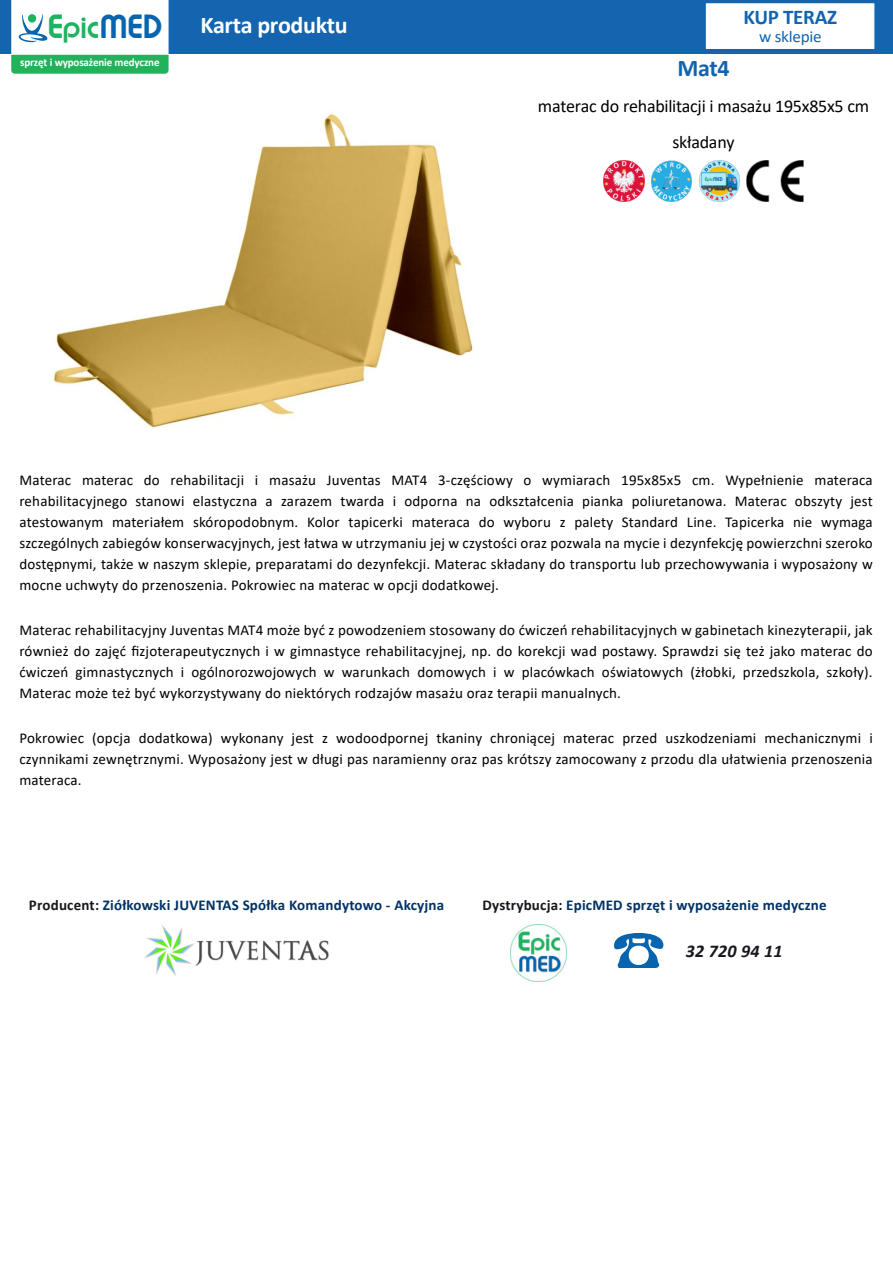
<style>
.page{position:relative;width:893px;height:1263px;background:#fff}
.page>*{position:absolute;margin:0;border:0;box-sizing:border-box;transform-origin:0 0}
.t1{font:700 54px "Malgun Gothic";color:#0765b0}
.t2{font:24.75px "Brandish";color:#1eb360}
.t3{font:700 24px "Calibri";letter-spacing:-.015em;color:#fff}
.t4{font:700 24px "Calibri";color:#1364b0}
.t5{font:700 21px "Calibri";letter-spacing:-.015em;color:#1364b0}
.t6{font:18px/36px "Calibri";letter-spacing:-.015em;color:#000;text-align:center}
.t7{font:italic 700 18px "Calibri";letter-spacing:.015em;color:#1a161e}
.t8{font:16.5px "Calibri";letter-spacing:-.015em;color:#1364b0;scale:1.04 1}
.t9{font:15px/21px "Calibri";letter-spacing:.015em;color:#000;text-align:justify}
.t10{font:700 15px "Calibri";letter-spacing:.015em;color:#003264}
.t11{font:700 11.25px "Calibri";letter-spacing:-.015em;color:#fff}
.s1{font-size:28.35px}
.s2{font-size:28.35px;color:#0765b0}
.s3{color:#1a161e}
</style>
<div class="page">
<img style="left:53px;top:113px;width:421px;height:315px">
<div style="left:0;top:0;width:893px;height:54px;background:#1564af"></div>
<svg style="left:11px;top:0;width:158px;height:74px;background:#c0e8d3"></svg>
<img style="left:604px;top:161px;width:40px;height:40px">
<img style="left:699px;top:161px;width:40px;height:40px">
<img style="left:747px;top:161px;width:56px;height:40px">
<img style="left:651px;top:161px;width:41px;height:40px">
<div style="left:706px;top:3px;width:168px;height:46px;background:#fff;border:1px solid #fff"></div>
<img style="left:510px;top:925px;width:57px;height:56px">
<img style="left:144px;top:925px;width:185px;height:51px">
<h2 class="t2" style="left:48px;top:10px;width:116px"><span class="s1">E</span>pic<span class="s2">MED</span></h2>
<p class="t11" style="left:20px;top:58px;width:141px">sprzęt i wyposażenie medyczne</p>
<h3 class="t3" style="left:200px;top:15px;width:149px">Karta produktu</h3>
<h3 class="t5" style="left:743px;top:8px;width:95px">KUP TERAZ</h3>
<p class="t8" style="left:759px;top:30px;width:62px">w sklepie</p>
<h3 class="t4" style="left:677px;top:58px;width:54px">Mat4</h3>
<p class="t6" style="left:538px;top:89px;width:333px">materac do rehabilitacji i masażu 195x85x5 cm składany</p>
<p class="t9" style="left:19px;top:471px;width:855px">Materac materac do rehabilitacji i masażu Juventas MAT4 3-częściowy o wymiarach 195x85x5 cm. Wypełnienie materaca rehabilitacyjnego stanowi elastyczna a zarazem twarda i odporna na odkształcenia pianka poliuretanowa. Materac obszyty jest atestowanym materiałem skóropodobnym. Kolor tapicerki materaca do wyboru z palety Standard Line. Tapicerka nie wymaga szczególnych zabiegów konserwacyjnych, jest łatwa w utrzymaniu jej w czystości oraz pozwala na mycie i dezynfekcję powierzchni szeroko dostępnymi, także w naszym sklepie, preparatami do dezynfekcji. Materac składany do transportu lub przechowywania i wyposażony w mocne uchwyty do przenoszenia. Pokrowiec na materac w opcji dodatkowej.</p>
<p class="t9" style="left:19px;top:621px;width:855px">Materac rehabilitacyjny Juventas MAT4 może być z powodzeniem stosowany do ćwiczeń rehabilitacyjnych w gabinetach kinezyterapii, jak również do zajęć fizjoterapeutycznych i w gimnastyce rehabilitacyjnej, np. do korekcji wad postawy. Sprawdzi się też jako materac do ćwiczeń gimnastycznych i ogólnorozwojowych w warunkach domowych i w placówkach oświatowych (żłobki, przedszkola, szkoły).<br>Materac może też być wykorzystywany do niektórych rodzajów masażu oraz terapii manualnych.</p>
<p class="t9" style="left:19px;top:729px;width:855px">Pokrowiec (opcja dodatkowa) wykonany jest z wodoodpornej tkaniny chroniącej materac przed uszkodzeniami mechanicznymi i czynnikami zewnętrznymi. Wyposażony jest w długi pas naramienny oraz pas krótszy zamocowany z przodu dla ułatwienia przenoszenia materaca.</p>
<p class="t10" style="left:29px;top:898px;width:417px"><span class="s3">Producent:</span> Ziółkowski JUVENTAS Spółka Komandytowo - Akcyjna</p>
<p class="t10" style="left:482px;top:898px;width:346px"><span class="s3">Dystrybucja:</span> EpicMED sprzęt i wyposażenie medyczne</p>
<h1 class="t1" style="left:612px;top:923px;width:55px">☎</h1>
<p class="t7" style="left:686px;top:943px;width:98px">32 720 94 11</p>
</div>
